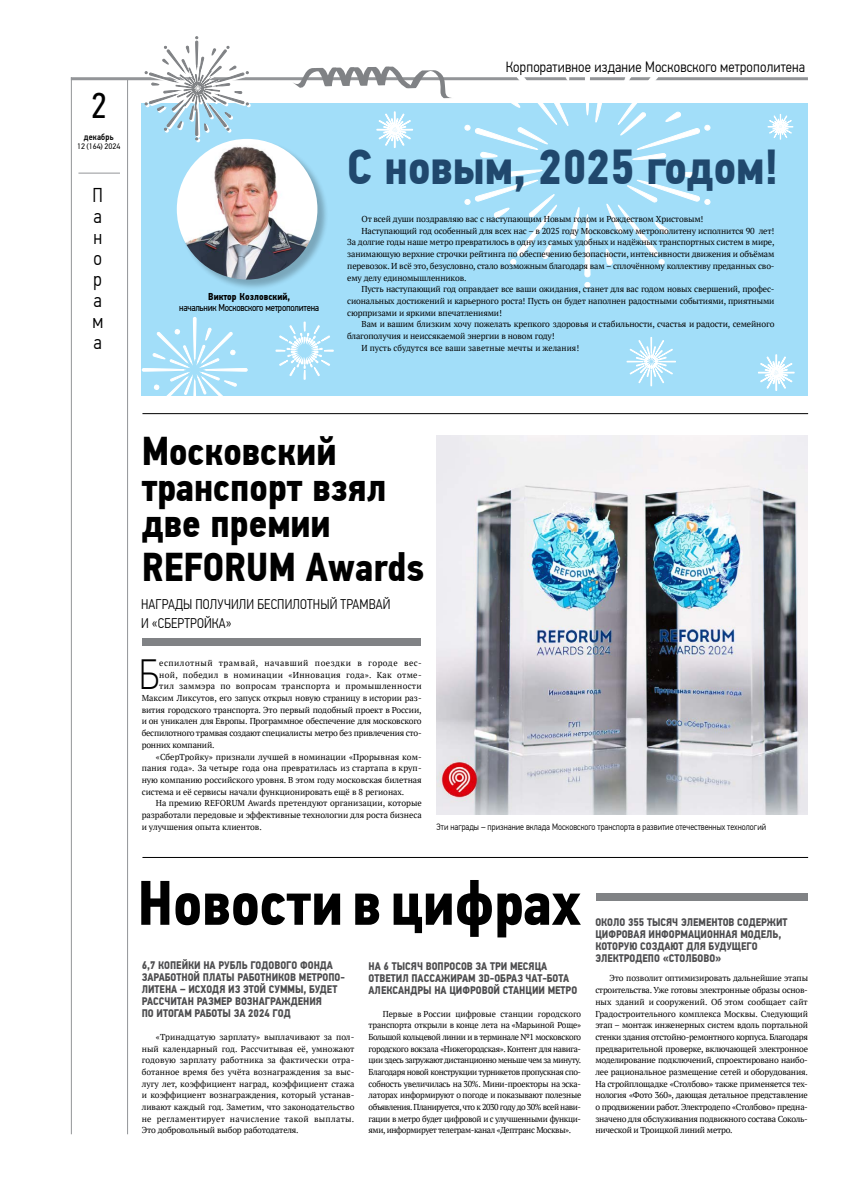
<style>
.page{position:relative;width:842px;height:1191px;background:#fff}
.page>*{position:absolute;margin:0;border:0;box-sizing:border-box;transform-origin:0 0}
.t1{font:700 63px "PF Din Text Cond Pro";color:#000}
.t2{font:700 49px "PF Din Text Cond Pro";color:#20486d}
.t3{font:100 42.2px "PF Din Text Cond Pro";color:#000}
.t4{font:700 40.2px/36px "PF Din Text Cond Pro";color:#000}
.t5{font:36px "PF Din Text Cond Pro";color:#000}
.t6{font:300 20px/21px "PF Din Text Cond Pro";color:#000;text-align:justify}
.t7{font:300 15px "PF Din Text Cond Pro";letter-spacing:.01em;color:#000}
.t8{font:300 14px/19px "PF Din Text Cond Pro";letter-spacing:.01em;color:#000}
.t9{font:700 11px/12px "PF Din Text Cond Pro";color:#4d4d4f}
.t10{font:10px "PF Din Text Cond Pro";letter-spacing:-.025em;color:#000}
.t11{font:700 10px "PF Din Text Cond Pro";letter-spacing:.01em;color:#000}
.t12{font:300 9.2px "PF Din Text Cond Pro";letter-spacing:.005em;color:#000}
.t13{font:500 9px "PF Din Text Cond Pro";letter-spacing:.02em;color:#000}
.t14{font:8.6px/11.7px "PT Serif";letter-spacing:-.015em;color:#000;text-align:justify}
.t15{font:8.6px "PT Serif";letter-spacing:.005em;color:#000}
.t16{font:8.6px "PT Serif";letter-spacing:.01em;color:#000}
.t17{font:8.6px "PT Serif";letter-spacing:.035em;color:#000}
.t18{font:8.6px "PT Serif";letter-spacing:.055em;color:#000}
.t19{font:8px "PF Din Text Pro";letter-spacing:-.01em;color:#000}
</style>
<div class="page">
<hr style="left:71px;top:77px;width:737px;height:3px;background:#939598">
<hr style="left:127px;top:79px;width:1px;height:1055px;background:#939598">
<hr style="left:71px;top:77px;width:1px;height:1057px;background:#939598">
<hr style="left:78px;top:173px;width:42px;height:1px;background:#939598">
<svg style="left:291px;top:67px;width:163px;height:31px"></svg>
<div style="left:142px;top:103px;width:666px;height:292px;background:#a2def9"></div>
<svg style="left:144px;top:36px;width:107px;height:103px"></svg>
<div style="left:193px;top:380px;width:4px;height:43px;border:1px solid #fff"></div>
<div style="left:142px;top:368px;width:42px;height:4px;border:1px solid #fff"></div>
<div style="left:193px;top:317px;width:4px;height:42px;border:1px solid #fff"></div>
<div style="left:205px;top:368px;width:43px;height:4px;border:1px solid #fff"></div>
<svg style="left:152px;top:327px;width:86px;height:86px"></svg>
<div style="left:585px;top:215px;width:5px;height:62px;background:#fff;border-radius:3px"></div>
<div style="left:584px;top:214px;width:6px;height:63px;border:1px solid #fff;border-radius:3px"></div>
<svg style="left:584px;top:282px;width:6px;height:6px"></svg>
<div style="left:585px;top:53px;width:5px;height:62px;background:#fff;border-radius:3px"></div>
<div style="left:584px;top:52px;width:6px;height:63px;border:1px solid #fff;border-radius:3px"></div>
<svg style="left:571px;top:207px;width:9px;height:33px"></svg>
<svg style="left:595px;top:103px;width:7px;height:20px"></svg>
<svg style="left:464px;top:169px;width:93px;height:96px"></svg>
<svg style="left:463px;top:77px;width:107px;height:81px"></svg>
<svg style="left:617px;top:77px;width:94px;height:83px"></svg>
<svg style="left:605px;top:172px;width:106px;height:94px"></svg>
<div style="left:142px;top:639px;width:278px;height:7px;background:#808285"></div>
<hr style="left:142px;top:413px;width:666px;height:1px;background:#000">
<div style="left:178px;top:139px;width:151px;height:152px;background:#000;opacity:.25"></div>
<img style="left:177px;top:139px;width:140px;height:140px;border-radius:70px">
<img style="left:437px;top:435px;width:371px;height:379px">
<hr style="left:142px;top:857px;width:666px;height:1px;background:#000">
<svg style="left:626px;top:337px;width:50px;height:49px"></svg>
<div style="left:596px;top:893px;width:212px;height:7px;background:#808285"></div>
<svg style="left:376px;top:111px;width:37px;height:37px"></svg>
<svg style="left:758px;top:354px;width:37px;height:37px"></svg>
<svg style="left:767px;top:114px;width:27px;height:26px"></svg>
<div style="left:783px;top:128px;width:9px;height:6px;border:1px solid #fff"></div>
<div style="left:782px;top:130px;width:5px;height:8px;border:1px solid #fff"></div>
<svg style="left:275px;top:321px;width:59px;height:59px"></svg>
<h3 class="t5" style="left:91px;top:85px;width:17px">2</h3>
<p class="t13" style="left:84px;top:131px;width:31px">декабрь</p>
<p class="t19" style="left:77px;top:142px;width:45px">12 (164) 2024</p>
<h3 class="t6" style="left:92px;top:185px;width:12px">П а н о р а м а</h3>
<h3 class="t7" style="left:506px;top:58px;width:301px">Корпоративное издание Московского метрополитена</h3>
<p class="t11" style="left:208px;top:290px;width:84px">Виктор Козловский,</p>
<p class="t10" style="left:179px;top:301px;width:141px">начальник Московского метрополитена</p>
<h2 class="t2" style="left:347px;top:137px;width:433px">С новым, 2025 годом!</h2>
<p class="t14" style="left:361px;top:213px;width:343px">От всей души поздравляю вас с наступающим Новым годом и Рождеством Христовым!</p>
<p class="t14" style="left:361px;top:225px;width:414px">Наступающий год особенный для всех нас – в 2025 году Московскому метрополитену исполнится 90 лет!</p>
<p class="t14" style="left:347px;top:236px;width:429px">За долгие годы наше метро превратилось в одну из самых удобных и надёжных транспортных систем в мире,</p>
<p class="t14" style="left:347px;top:248px;width:429px">занимающую верхние строчки рейтинга по обеспечению безопасности, интенсивности движения и объёмам</p>
<p class="t14" style="left:347px;top:260px;width:429px">перевозок. И всё это, безусловно, стало возможным благодаря вам – сплочённому коллективу преданных сво-</p>
<p class="t14" style="left:347px;top:271px;width:121px">ему делу единомышленников.</p>
<p class="t14" style="left:361px;top:283px;width:414px">Пусть наступающий год оправдает все ваши ожидания, станет для вас годом новых свершений, профес-</p>
<p class="t14" style="left:347px;top:295px;width:429px">сиональных достижений и карьерного роста! Пусть он будет наполнен радостными событиями, приятными</p>
<p class="t14" style="left:347px;top:306px;width:156px">сюрпризами и яркими впечатлениями!</p>
<p class="t14" style="left:361px;top:318px;width:415px">Вам и вашим близким хочу пожелать крепкого здоровья и стабильности, счастья и радости, семейного</p>
<p class="t14" style="left:347px;top:330px;width:209px">благополучия и неиссякаемой энергии в новом году!</p>
<p class="t16" style="left:361px;top:342px;width:219px">И пусть сбудутся все ваши заветные мечты и желания!</p>
<h3 class="t4" style="left:142px;top:434px;width:246px">Московский транспорт взял две премии</h3>
<h3 class="t4" style="left:142px;top:550px;width:284px">REFORUM Awards</h3>
<h3 class="t8" style="left:141px;top:594px;width:251px">НАГРАДЫ ПОЛУЧИЛИ БЕСПИЛОТНЫЙ ТРАМВАЙ<br>И «СБЕРТРОЙКА»</h3>
<h3 class="t3" style="left:140px;top:651px;width:21px">Б</h3>
<p class="t18" style="left:159px;top:657px;width:264px">еспилотный трамвай, начавший поездки в городе вес-</p>
<p class="t17" style="left:159px;top:669px;width:264px">ной, победил в номинации «Инновация года». Как отме-</p>
<p class="t17" style="left:159px;top:681px;width:264px">тил заммэра по вопросам транспорта и промышленности</p>
<p class="t14" style="left:142px;top:692px;width:281px">Максим Ликсутов, его запуск открыл новую страницу в истории раз-</p>
<p class="t14" style="left:142px;top:704px;width:281px">вития городского транспорта. Это первый подобный проект в России,</p>
<p class="t14" style="left:142px;top:715px;width:281px">и он уникален для Европы. Программное обеспечение для московского</p>
<p class="t14" style="left:142px;top:727px;width:281px">беспилотного трамвая создают специалисты метро без привлечения сто-</p>
<p class="t14" style="left:142px;top:739px;width:74px">ронних компаний.</p>
<p class="t15" style="left:156px;top:751px;width:267px">«СберТройку» признали лучшей в номинации «Прорывная ком-</p>
<p class="t16" style="left:142px;top:762px;width:281px">пания года». За четыре года она превратилась из стартапа в круп-</p>
<p class="t14" style="left:142px;top:774px;width:281px">ную компанию российского уровня. В этом году московская билетная</p>
<p class="t14" style="left:142px;top:785px;width:264px">система и её сервисы начали функционировать ещё в 8 регионах.</p>
<p class="t15" style="left:156px;top:797px;width:267px">На премию REFORUM Awards претендуют организации, которые</p>
<p class="t14" style="left:142px;top:809px;width:281px">разработали передовые и эффективные технологии для роста бизнеса</p>
<p class="t14" style="left:142px;top:820px;width:122px">и улучшения опыта клиентов.</p>
<p class="t12" style="left:437px;top:821px;width:331px">Эти награды – признание вклада Московского транспорта в развитие отечественных технологий</p>
<h1 class="t1" style="left:137px;top:865px;width:445px">Новости в цифрах</h1>
<p class="t9" style="left:142px;top:959px;width:205px">6,7 КОПЕЙКИ НА РУБЛЬ ГОДОВОГО ФОНДА ЗАРАБОТНОЙ ПЛАТЫ РАБОТНИКОВ МЕТРОПО-ЛИТЕНА – ИСХОДЯ ИЗ ЭТОЙ СУММЫ, БУДЕТ РАССЧИТАН РАЗМЕР ВОЗНАГРАЖДЕНИЯ<br>ПО ИТОГАМ РАБОТЫ ЗА 2024 ГОД</p>
<p class="t14" style="left:142px;top:1031px;width:214px;text-indent:14px">«Тринадцатую зарплату» выплачивают за пол&shy;ный календарный год. Рассчитывая её, умножают годовую зарплату работника за фактически отра&shy;ботанное время без учёта вознаграждения за выс&shy;лугу лет, коэффициент наград, коэффициент стажа и коэффициент вознаграждения, который устанав&shy;ливают каждый год. Заметим, что законодательство не регламентирует начисление такой выплаты.<br>Это добровольный выбор работодателя.</p>
<p class="t9" style="left:369px;top:960px;width:210px">НА 6 ТЫСЯЧ ВОПРОСОВ ЗА ТРИ МЕСЯЦА<br>ОТВЕТИЛ ПАССАЖИРАМ 3D-ОБРАЗ ЧАТ-БОТА<br>АЛЕКСАНДРЫ НА ЦИФРОВОЙ СТАНЦИИ МЕТРО</p>
<p class="t14" style="left:369px;top:1007px;width:214px;text-indent:14px">Первые в России цифровые станции городского транспорта открыли в конце лета на «Марьиной Роще» Большой кольцевой линии и в терминале №1 московского городского вокзала «Нижегородская». Контент для навига&shy;ции здесь загружают дистанционно меньше чем за минуту.<br>Благодаря новой конструкции турникетов пропускная спо&shy;собность увеличилась на 30%. Мини-проекторы на эска&shy;латорах информируют о погоде и показывают полезные объявления. Планируется, что к 2030 году до 30% всей нави&shy;гации в метро будет цифровой и с улучшенными функци&shy;ями, информирует телеграм-канал «Дептранс Москвы».</p>
<p class="t9" style="left:595px;top:916px;width:194px">ОКОЛО 355 ТЫСЯЧ ЭЛЕМЕНТОВ СОДЕРЖИТ<br>ЦИФРОВАЯ ИНФОРМАЦИОННАЯ МОДЕЛЬ,<br>КОТОРУЮ СОЗДАЮТ ДЛЯ БУДУЩЕГО<br>ЭЛЕКТРОДЕПО «СТОЛБОВО»</p>
<p class="t14" style="left:595px;top:972px;width:214px;text-indent:14px">Это позволит оптимизировать дальнейшие этапы строительства. Уже готовы электронные образы основ&shy;ных зданий и сооружений. Об этом сообщает сайт Градостроительного комплекса Москвы. Следующий этап – монтаж инженерных систем вдоль портальной стенки здания отстойно-ремонтного корпуса. Благодаря предварительной проверке, включающей электронное моделирование подключений, спроектировано наибо&shy;лее рациональное размещение сетей и оборудования.<br>На стройплощадке «Столбово» также применяется тех&shy;нология «Фото 360», дающая детальное представление о продвижении работ. Электродепо «Столбово» предна&shy;значено для обслуживания подвижного состава Соколь&shy;нической и Троицкой линий метро.</p>
</div>
